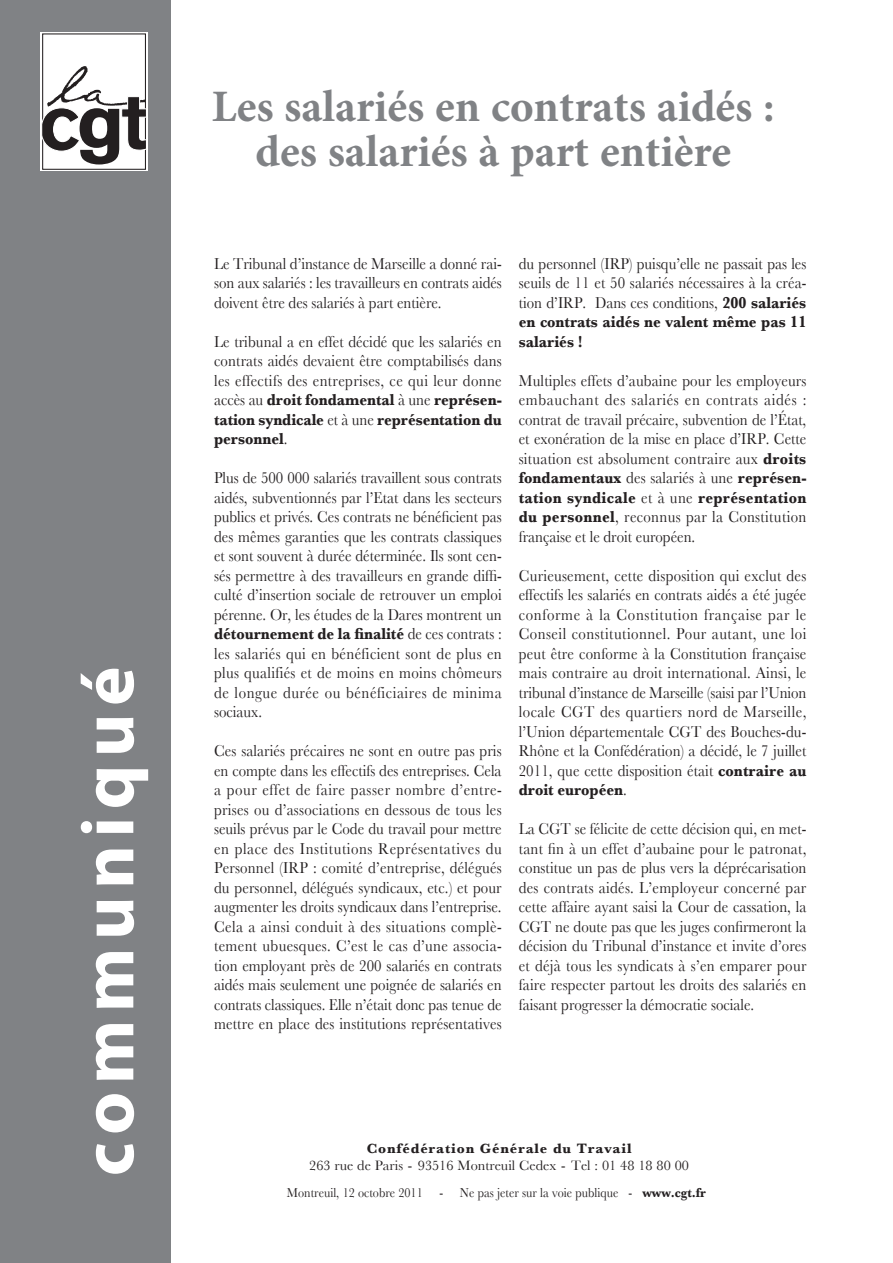
<style>
.page{position:relative;width:893px;height:1263px;background:#fff}
.page>*{position:absolute;margin:0;border:0;box-sizing:border-box;transform-origin:0 0}
.t1{font:700 75px "Myriad Pro";letter-spacing:.1em;color:#fff}
.t2{font:700 45px/45px "Minion Pro";color:#808285;text-align:center}
.texte{font:16.5px/19.5px "Baskerville";letter-spacing:.005em;color:#231f20;text-align:justify;scale:.9 1}
.t3{font:14.25px "Baskerville";color:#231f20}
.t4{font:700 14.25px "Baskerville";letter-spacing:.06em;color:#231f20}
.t5{font:13.5px "Baskerville";color:#231f20;scale:.9 1}
.s1{font-weight:700}
</style>
<div class="page">
<div style="left:0;top:0;width:170px;height:1263px;background:#808285"></div>
<div style="left:40px;top:32px;width:108px;height:139px;background:#fff"></div>
<svg style="left:41px;top:33px;width:105px;height:137px"></svg>
<p class="t1" style="left:59px;top:1176px;width:511px;rotate:-90deg">communiqué</p>
<p class="t2" style="left:212px;top:84px;width:564px">Les salariés en contrats aidés : des salariés à part entière</p>
<p class="texte" style="left:214px;top:253px;width:321px">Le Tribunal d’instance de Marseille a donné rai&shy;son aux salariés : les travailleurs en contrats aidés doivent être des salariés à part entière.</p>
<p class="texte" style="left:214px;top:331px;width:321px">Le tribunal a en effet décidé que les salariés en contrats aidés devaient être comptabilisés dans les effectifs des entreprises, ce qui leur donne accès au <span class="s1">droit fondamental</span> à une <span class="s1">représen&shy;tation syndicale</span> et à une <span class="s1">représentation du personnel</span>.</p>
<p class="texte" style="left:214px;top:468px;width:321px">Plus de 500 000 salariés travaillent sous contrats aidés, subventionnés par l’Etat dans les secteurs publics et privés. Ces contrats ne bénéficient pas des mêmes garanties que les contrats classiques et sont souvent à durée déterminée. Ils sont cen&shy;sés permettre à des travailleurs en grande diffi&shy;culté d’insertion sociale de retrouver un emploi pérenne. Or, les études de la Dares montrent un <span class="s1">détournement de la finalité</span> de ces contrats : les salariés qui en bénéficient sont de plus en plus qualifiés et de moins en moins chômeurs de longue durée ou bénéficiaires de minima sociaux.</p>
<p class="texte" style="left:214px;top:741px;width:321px">Ces salariés précaires ne sont en outre pas pris en compte dans les effectifs des entreprises. Cela a pour effet de faire passer nombre d’entre&shy;prises ou d’associations en dessous de tous les seuils prévus par le Code du travail pour mettre en place des Institutions Représentatives du Personnel (IRP : comité d’entreprise, délégués du personnel, délégués syndicaux, etc.) et pour augmenter les droits syndicaux dans l’entreprise.<br>Cela a ainsi conduit à des situations complè&shy;tement ubuesques. C’est le cas d’une associa&shy;tion employant près de 200 salariés en contrats aidés mais seulement une poignée de salariés en contrats classiques. Elle n’était donc pas tenue de mettre en place des institutions représentatives</p>
<p class="texte" style="left:519px;top:253px;width:321px">du personnel (IRP) puisqu’elle ne passait pas les seuils de 11 et 50 salariés nécessaires à la créa&shy;tion d’IRP. Dans ces conditions, <span class="s1">200 salariés en contrats aidés ne valent même pas 11 salariés !</span></p>
<p class="texte" style="left:519px;top:370px;width:321px">Multiples effets d’aubaine pour les employeurs embauchant des salariés en contrats aidés : contrat de travail précaire, subvention de l’État, et exonération de la mise en place d’IRP. Cette situation est absolument contraire aux <span class="s1">droits fondamentaux</span> des salariés à une <span class="s1">représen&shy;tation syndicale</span> et à une <span class="s1">représentation du personnel</span>, reconnus par la Constitution française et le droit européen.</p>
<p class="texte" style="left:519px;top:565px;width:321px">Curieusement, cette disposition qui exclut des effectifs les salariés en contrats aidés a été jugée conforme à la Constitution française par le Conseil constitutionnel. Pour autant, une loi peut être conforme à la Constitution française mais contraire au droit international. Ainsi, le tribunal d’instance de Marseille (saisi par l’Union locale CGT des quartiers nord de Marseille, l’Union départementale CGT des Bouches-du-Rhône et la Confédération) a décidé, le 7 juillet 2011, que cette disposition était <span class="s1">contraire au droit européen</span>.</p>
<p class="texte" style="left:519px;top:819px;width:321px">La CGT se félicite de cette décision qui, en met&shy;tant fin à un effet d’aubaine pour le patronat, constitue un pas de plus vers la déprécarisation des contrats aidés. L’employeur concerné par cette affaire ayant saisi la Cour de cassation, la CGT ne doute pas que les juges confirmeront la décision du Tribunal d’instance et invite d’ores et déjà tous les syndicats à s’en emparer pour faire respecter partout les droits des salariés en faisant progresser la démocratie sociale.</p>
<p class="t4" style="left:367px;top:1140px;width:266px">Confédération Générale du Travail</p>
<p class="t3" style="left:309px;top:1157px;width:381px">263 rue de Paris - 93516 Montreuil Cedex - Tel : 01 48 18 80 00</p>
<p class="t5" style="left:287px;top:1184px;width:467px">Montreuil, 12 octobre 2011 - Ne pas jeter sur la voie publique - <span class="s1">www.cgt.fr</span></p>
</div>
